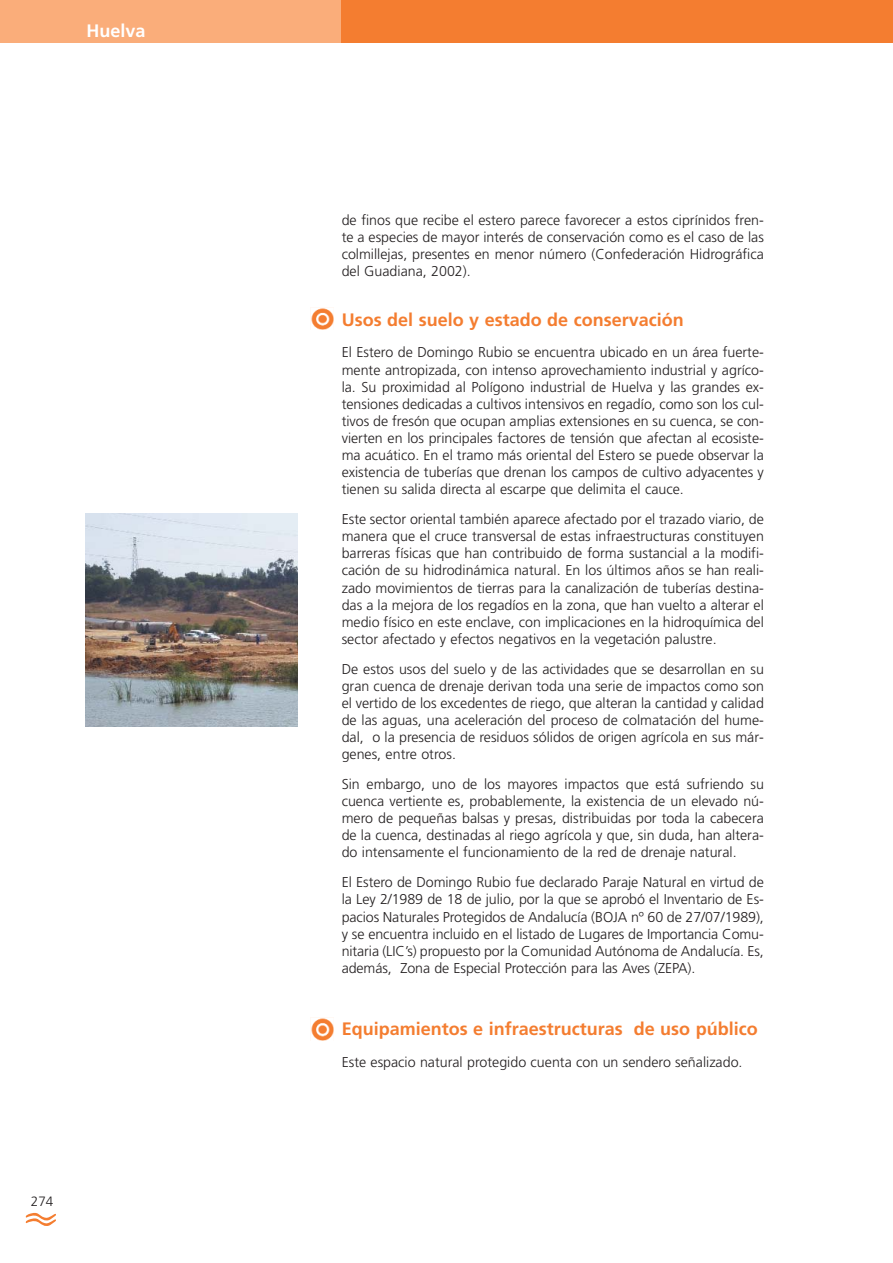
<style>
.page{position:relative;width:893px;height:1263px;background:#fff}
.page>*{position:absolute;margin:0;border:0;box-sizing:border-box;transform-origin:0 0}
.t1{font:700 18px "Frutiger";color:#f47d30}
.t2{font:700 18px "Frutiger";color:#fff}
.t3{font:300 14.25px/17.1px "Frutiger";color:#231f20;text-align:justify}
.t4{font:300 13.5px "Frutiger";color:#231f20}
</style>
<div class="page">
<div style="left:340px;top:0;width:553px;height:43px;background:#f47d30"></div>
<div style="left:0;top:0;width:340px;height:43px;background:#faad7a"></div>
<svg style="left:25px;top:1212px;width:31px;height:14px"></svg>
<img style="left:310px;top:307px;width:23px;height:23px">
<img style="left:310px;top:1017px;width:23px;height:23px">
<img style="left:85px;top:513px;width:213px;height:213px">
<p class="t2" style="left:87px;top:24px;width:61px">Huelva</p>
<p class="t4" style="left:31px;top:1196px;width:24px">274</p>
<p class="t3" style="left:342px;top:212px;width:424px">de finos que recibe el estero parece favorecer a estos ciprínidos fren&shy;te a especies de mayor interés de conservación como es el caso de las colmillejas, presentes en menor número (Confederación Hidrográfica del Guadiana, 2002).</p>
<p class="t1" style="left:342px;top:312px;width:343px">Usos del suelo y estado de conservación</p>
<p class="t3" style="left:342px;top:345px;width:424px">El Estero de Domingo Rubio se encuentra ubicado en un área fuerte&shy;mente antropizada, con intenso aprovechamiento industrial y agríco&shy;la. Su proximidad al Polígono industrial de Huelva y las grandes ex&shy;tensiones dedicadas a cultivos intensivos en regadío, como son los cul&shy;tivos de fresón que ocupan amplias extensiones en su cuenca, se con&shy;vierten en los principales factores de tensión que afectan al ecosiste&shy;ma acuático. En el tramo más oriental del Estero se puede observar la existencia de tuberías que drenan los campos de cultivo adyacentes y tienen su salida directa al escarpe que delimita el cauce.</p>
<p class="t3" style="left:342px;top:512px;width:424px">Este sector oriental también aparece afectado por el trazado viario, de manera que el cruce transversal de estas infraestructuras constituyen barreras físicas que han contribuido de forma sustancial a la modifi&shy;cación de su hidrodinámica natural. En los últimos años se han reali&shy;zado movimientos de tierras para la canalización de tuberías destina&shy;das a la mejora de los regadíos en la zona, que han vuelto a alterar el medio físico en este enclave, con implicaciones en la hidroquímica del sector afectado y efectos negativos en la vegetación palustre.</p>
<p class="t3" style="left:342px;top:661px;width:424px">De estos usos del suelo y de las actividades que se desarrollan en su gran cuenca de drenaje derivan toda una serie de impactos como son el vertido de los excedentes de riego, que alteran la cantidad y calidad de las aguas, una aceleración del proceso de colmatación del hume&shy;dal, o la presencia de residuos sólidos de origen agrícola en sus már&shy;genes, entre otros.</p>
<p class="t3" style="left:342px;top:777px;width:424px">Sin embargo, uno de los mayores impactos que está sufriendo su cuenca vertiente es, probablemente, la existencia de un elevado nú&shy;mero de pequeñas balsas y presas, distribuidas por toda la cabecera de la cuenca, destinadas al riego agrícola y que, sin duda, han altera&shy;do intensamente el funcionamiento de la red de drenaje natural.</p>
<p class="t3" style="left:342px;top:875px;width:424px">El Estero de Domingo Rubio fue declarado Paraje Natural en virtud de la Ley 2/1989 de 18 de julio, por la que se aprobó el Inventario de Es&shy;pacios Naturales Protegidos de Andalucía (BOJA nº 60 de 27/07/1989), y se encuentra incluido en el listado de Lugares de Importancia Comu&shy;nitaria (LIC’s) propuesto por la Comunidad Autónoma de Andalucía. Es, además, Zona de Especial Protección para las Aves (ZEPA).</p>
<p class="t1" style="left:342px;top:1022px;width:417px">Equipamientos e infraestructuras de uso público</p>
<p class="t3" style="left:342px;top:1054px;width:402px">Este espacio natural protegido cuenta con un sendero señalizado.</p>
</div>
